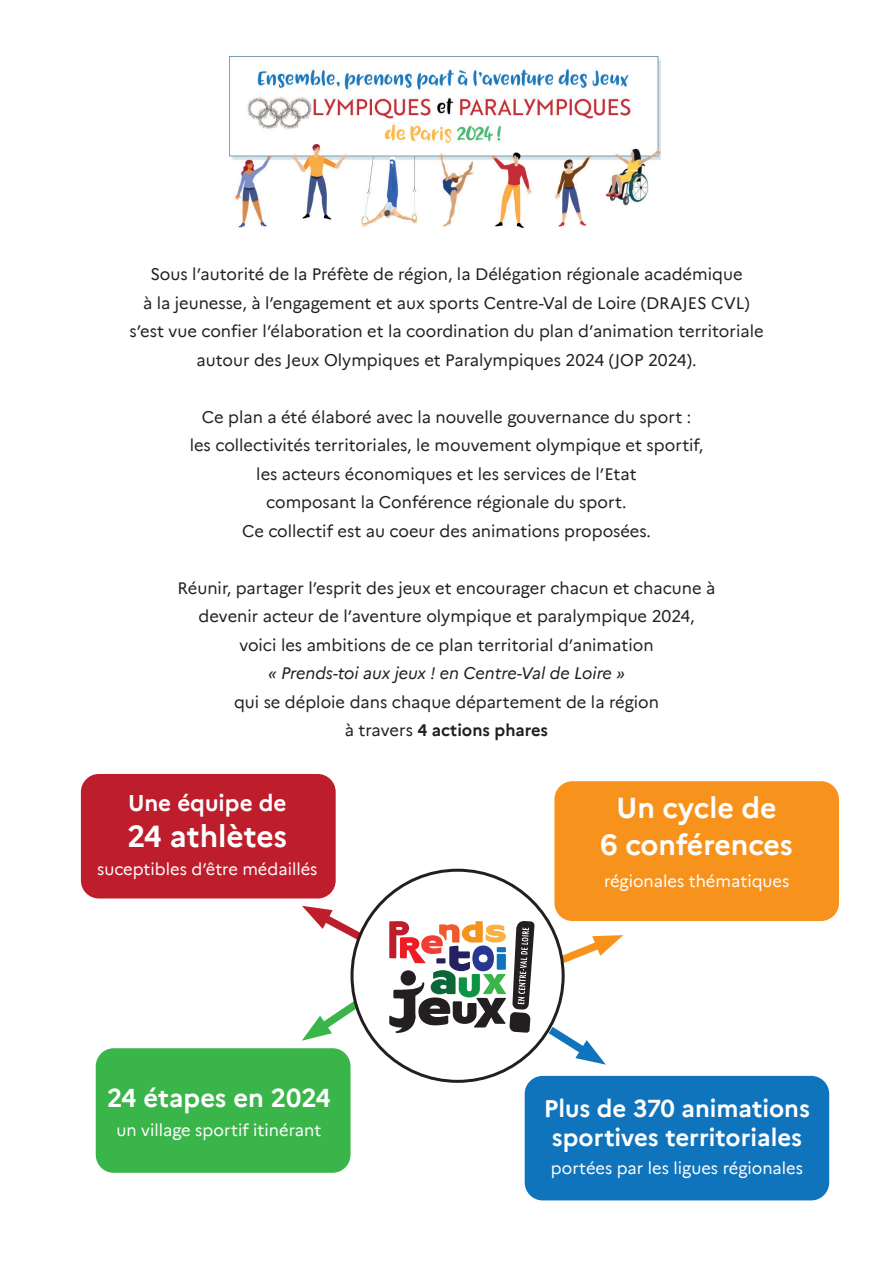
<style>
.page{position:relative;width:893px;height:1263px;background:#fff}
.page>*{position:absolute;margin:0;border:0;box-sizing:border-box;transform-origin:0 0}
.t1{font:700 30px "Marianne";color:#fff}
.t2{font:700 28.5px/37.5px "Marianne";color:#fff;text-align:center}
.t3{font:700 25.5px "Marianne";color:#fff}
.t4{font:700 24px/28.5px "Marianne";color:#fff;text-align:center}
.t5{font:700 22.5px "Marianne";color:#fff}
.t6{font:16.5px/28.5px "Marianne";color:#231f20;text-align:center}
.t7{font:16.5px "Marianne";color:#fff}
.t8{font:italic 16.5px "Marianne";color:#231f20}
.s1{font-weight:700}
</style>
<div class="page">
<div style="left:96px;top:1048px;width:254px;height:125px;background:#3ab54a;border-radius:18px"></div>
<div style="left:554px;top:781px;width:285px;height:140px;background:#f7931d;border-radius:18px"></div>
<div style="left:81px;top:774px;width:255px;height:124px;background:#be1d2c;border-radius:18px"></div>
<img style="left:230px;top:57px;width:431px;height:170px">
<svg style="left:302px;top:905px;width:67px;height:41px"></svg>
<div style="left:525px;top:1076px;width:304px;height:124px;background:#1074bc;border-radius:18px"></div>
<svg style="left:302px;top:994px;width:64px;height:47px"></svg>
<svg style="left:387px;top:921px;width:236px;height:145px"></svg>
<p class="t6" style="left:129px;top:259px;width:636px">Sous l’autorité de la Préfète de région, la Délégation régionale académique<br>à la jeunesse, à l’engagement et aux sports Centre-Val de Loire (DRAJES CVL) s’est vue confier l’élaboration et la coordination du plan d’animation territoriale autour des Jeux Olympiques et Paralympiques 2024 (JOP 2024).</p>
<p class="t6" style="left:190px;top:401px;width:515px">Ce plan a été élaboré avec la nouvelle gouvernance du sport : les collectivités territoriales, le mouvement olympique et sportif, les acteurs économiques et les services de l’Etat<br>composant la Conférence régionale du sport.<br>Ce collectif est au coeur des animations proposées.</p>
<p class="t6" style="left:177px;top:572px;width:539px">Réunir, partager l’esprit des jeux et encourager chacun et chacune à devenir acteur de l’aventure olympique et paralympique 2024,<br>voici les ambitions de ce plan territorial d’animation</p>
<p class="t8" style="left:268px;top:661px;width:358px">« Prends-toi aux jeux ! en Centre-Val de Loire »</p>
<p class="t6" style="left:234px;top:686px;width:426px">qui se déploie dans chaque département de la région à travers <span class="s1">4 actions phares</span></p>
<h3 class="t5" style="left:128px;top:785px;width:160px">Une équipe de</h3>
<h1 class="t1" style="left:127px;top:813px;width:161px">24 athlètes</h1>
<p class="t7" style="left:97px;top:857px;width:222px">suceptibles d’être médaillés</p>
<h3 class="t3" style="left:107px;top:1078px;width:225px">24 étapes en 2024</h3>
<p class="t7" style="left:117px;top:1117px;width:206px">un village sportif itinérant</p>
<h2 class="t2" style="left:600px;top:786px;width:194px">Un cycle de<br>6 conférences</h2>
<p class="t7" style="left:604px;top:868px;width:187px">régionales thématiques</p>
<h3 class="t4" style="left:544px;top:1092px;width:268px">Plus de 370 animations sportives territoriales</h3>
<p class="t7" style="left:551px;top:1155px;width:254px">portées par les ligues régionales</p>
</div>
